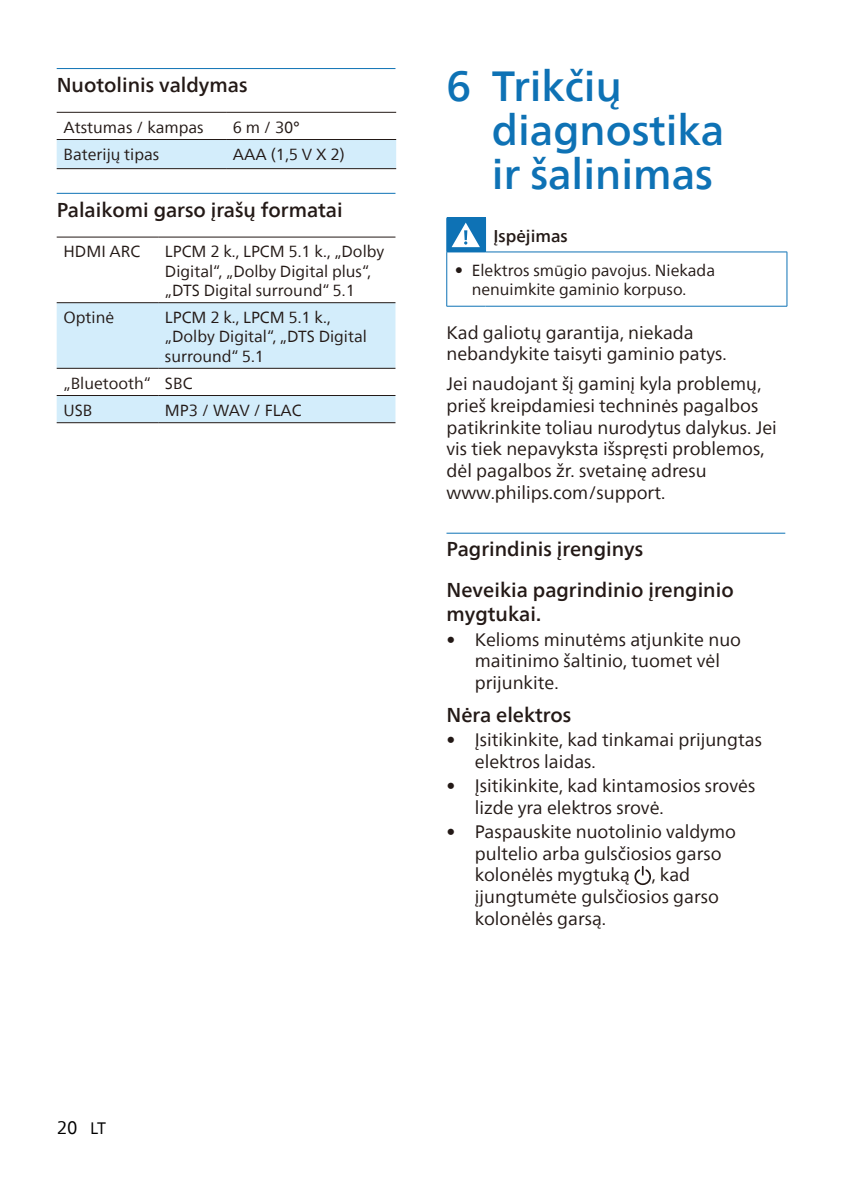
<style>
.page{position:relative;width:842px;height:1191px;background:#fff}
.page>*{position:absolute;margin:0;border:0;box-sizing:border-box;transform-origin:0 0}
.heading1{font:500 42px/44px "Neue Frutiger World";color:#0e72b5}
.heading3{font:500 20px "Neue Frutiger World";color:#231916}
.heading4{font:500 20px/24px "Neue Frutiger World";color:#231916}
.Body_Text_9{font:18px/21.6px "Neue Frutiger World";color:#231916}
.t1{font:18px "Neue Frutiger World";color:#000}
.warnings-caption-par{font:500 17px "Neue Frutiger World";color:#231916}
.Table_text_8{font:16px/19.2px "Neue Frutiger World";color:#231916}
.s1{font-size:17px}
.s2{font-weight:500}
.s3{font-size:16.4px}
</style>
<div class="page">
<hr style="left:57px;top:68px;width:338px;height:1px;background:#0e72b5">
<hr style="left:57px;top:193px;width:338px;height:1px;background:#0e72b5">
<div style="left:57px;top:140px;width:339px;height:28px;background:#d3edfb"></div>
<hr style="left:57px;top:112px;width:169px;height:1px;background:#231916">
<hr style="left:226px;top:112px;width:170px;height:1px;background:#231916">
<hr style="left:57px;top:139px;width:169px;height:1px;background:#231916">
<hr style="left:226px;top:139px;width:170px;height:1px;background:#231916">
<hr style="left:57px;top:168px;width:169px;height:1px;background:#231916">
<hr style="left:226px;top:168px;width:170px;height:1px;background:#231916">
<svg style="left:57px;top:303px;width:338px;height:119px;fill:#d3edfb"></svg>
<hr style="left:57px;top:236px;width:101px;height:1px;background:#231916">
<hr style="left:158px;top:236px;width:237px;height:1px;background:#231916">
<hr style="left:57px;top:302px;width:101px;height:1px;background:#231916">
<hr style="left:158px;top:302px;width:237px;height:1px;background:#231916">
<hr style="left:57px;top:368px;width:101px;height:1px;background:#231916">
<hr style="left:158px;top:368px;width:237px;height:1px;background:#231916">
<hr style="left:57px;top:395px;width:101px;height:1px;background:#231916">
<hr style="left:158px;top:395px;width:237px;height:1px;background:#231916">
<hr style="left:57px;top:422px;width:101px;height:1px;background:#231916">
<hr style="left:158px;top:422px;width:237px;height:1px;background:#231916">
<hr style="left:446px;top:533px;width:339px;height:1px;background:#0e72b5">
<div style="left:447px;top:218px;width:38px;height:34px;background:#0e72b5"></div>
<hr style="left:787px;top:252px;width:1px;height:54px;background:#0e72b5">
<hr style="left:485px;top:218px;width:1px;height:34px;background:#0e72b5">
<hr style="left:446px;top:252px;width:1px;height:54px;background:#0e72b5">
<hr style="left:446px;top:306px;width:39px;height:1px;background:#0e72b5">
<hr style="left:485px;top:306px;width:302px;height:1px;background:#0e72b5">
<hr style="left:446px;top:218px;width:1px;height:34px;background:#0e72b5">
<hr style="left:446px;top:252px;width:39px;height:1px;background:#0e72b5">
<hr style="left:485px;top:252px;width:302px;height:1px;background:#0e72b5">
<svg style="left:452px;top:223px;width:28px;height:24px"></svg>
<svg style="left:634px;top:866px;width:17px;height:19px"></svg>
<p class="heading3" style="left:57px;top:68px;width:192px">Nuotolinis valdymas</p>
<p class="Table_text_8" style="left:63px;top:118px;width:142px">Atstumas / kampas</p>
<p class="Table_text_8" style="left:233px;top:118px;width:68px">6 m / 30°</p>
<p class="Table_text_8" style="left:63px;top:145px;width:97px">Baterijų tipas</p>
<p class="Table_text_8" style="left:233px;top:145px;width:114px">AAA (1,5 V X 2)</p>
<p class="heading3" style="left:57px;top:193px;width:287px">Palaikomi garso įrašų formatai</p>
<p class="Table_text_8" style="left:63px;top:242px;width:78px">HDMI ARC</p>
<p class="Table_text_8" style="left:165px;top:242px;width:221px">LPCM 2 k., LPCM 5.1 k., „Dolby<br>Digital“, „Dolby Digital plus“, „DTS Digital surround“ 5.1</p>
<p class="Table_text_8" style="left:63px;top:308px;width:52px">Optinė</p>
<p class="Table_text_8" style="left:165px;top:308px;width:203px">LPCM 2 k., LPCM 5.1 k., „Dolby Digital“, „DTS Digital surround“ 5.1</p>
<p class="Table_text_8" style="left:63px;top:374px;width:89px">„Bluetooth“</p>
<p class="Table_text_8" style="left:165px;top:374px;width:29px">SBC</p>
<p class="Table_text_8" style="left:63px;top:401px;width:30px">USB</p>
<p class="Table_text_8" style="left:165px;top:401px;width:138px">MP3 / WAV / FLAC</p>
<p class="heading1" style="left:492px;top:64px;width:234px;text-indent:-45px">6 Trikčių diagnostika ir šalinimas</p>
<p class="warnings-caption-par" style="left:493px;top:221px;width:76px">Įspėjimas</p>
<p class="Table_text_8" style="left:472px;top:261px;width:245px;text-indent:-17px"><span class="s1">•</span> Elektros smūgio pavojus. Niekada nenuimkite gaminio korpuso.</p>
<p class="Body_Text_9" style="left:446px;top:322px;width:282px">Kad galiotų garantija, niekada nebandykite taisyti gaminio patys.</p>
<p class="Body_Text_9" style="left:446px;top:374px;width:332px">Jei naudojant šį gaminį kyla problemų, prieš kreipdamiesi techninės pagalbos patikrinkite toliau nurodytus dalykus. Jei vis tiek nepavyksta išspręsti problemos, dėl pagalbos žr. svetainę adresu www.philips.com/support.</p>
<p class="heading3" style="left:446px;top:533px;width:198px">Pagrindinis įrenginys</p>
<p class="heading4" style="left:446px;top:578px;width:289px">Neveikia pagrindinio įrenginio mygtukai.</p>
<p class="Body_Text_9" style="left:475px;top:629px;width:268px;text-indent:-28px"><span class="s2">•</span> Kelioms minutėms atjunkite nuo maitinimo šaltinio, tuomet vėl prijunkite.</p>
<p class="heading4" style="left:446px;top:702px;width:126px">Nėra elektros</p>
<p class="Body_Text_9" style="left:475px;top:729px;width:289px;text-indent:-28px"><span class="s2">•</span> Įsitikinkite, kad tinkamai prijungtas elektros laidas.</p>
<p class="Body_Text_9" style="left:475px;top:775px;width:282px;text-indent:-28px"><span class="s2">•</span> Įsitikinkite, kad kintamosios srovės lizde yra elektros srovė.</p>
<p class="Body_Text_9" style="left:475px;top:821px;width:263px;text-indent:-28px"><span class="s2">•</span> Paspauskite nuotolinio valdymo pultelio arba gulsčiosios garso kolonėlės mygtuką , kad įjungtumėte gulsčiosios garso kolonėlės garsą.</p>
<p class="t1" style="left:57px;top:1114px;width:51px">20 <span class="s3">LT</span></p>
</div>
